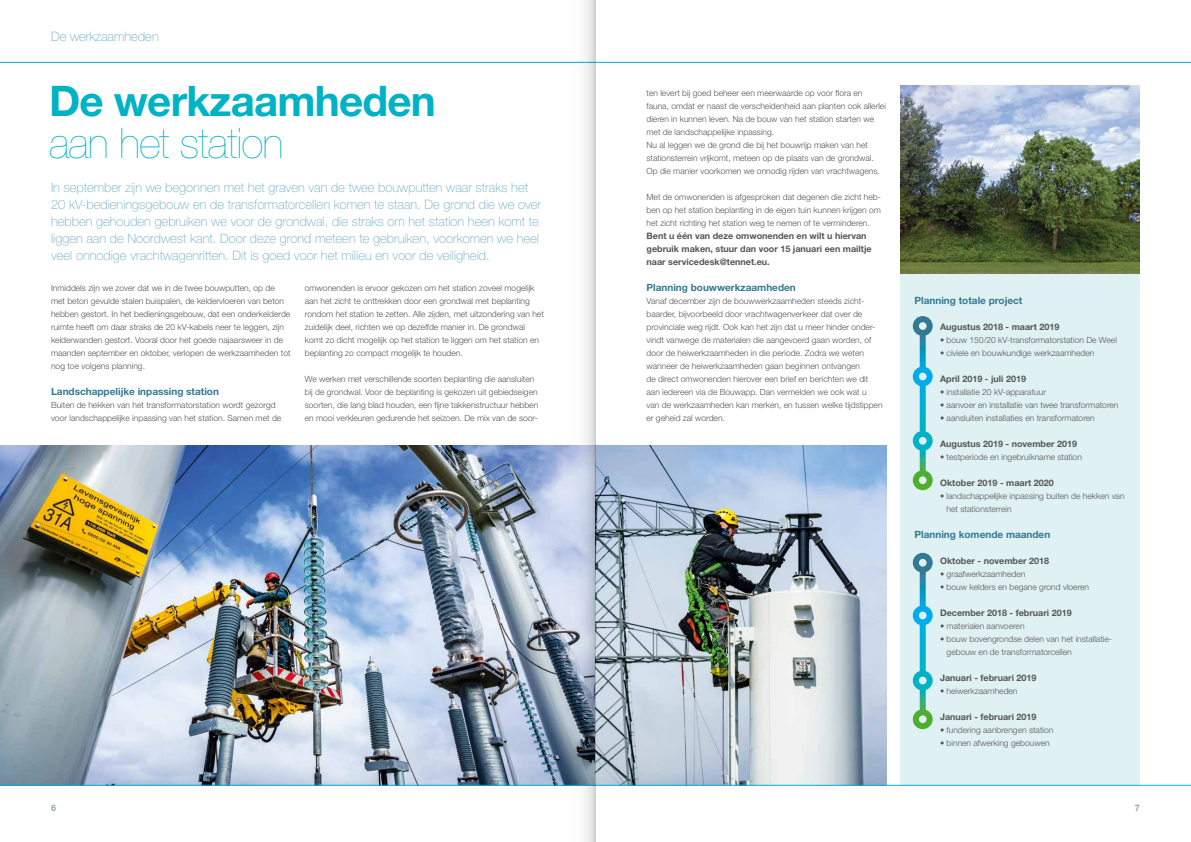
<style>
.page{position:relative;width:1191px;height:842px;background:#fff}
.page>*{position:absolute;margin:0;border:0;box-sizing:border-box;transform-origin:0 0}
.t1{font:700 42.2px "Helvetica Neue LT";letter-spacing:-.02em;color:#00b3c4}
.t2{font:200 42.2px "Helvetica Neue LT";letter-spacing:-.02em;color:#00b3c4}
.t3{font:100 13px/17px "Helvetica Neue LT";color:#69aac7}
.t4{font:700 10px "Helvetica Neue LT";color:#337993}
.t5{font:700 9px/13px "Helvetica Neue LT";color:#565655}
.t6{font:700 9px "Helvetica Neue LT";color:#94a6b0}
.t7{font:300 8.5px/13px "Helvetica Neue LT";color:#565655}
</style>
<div class="page">
<div style="left:900px;top:272px;width:240px;height:513px;background:#e0f1f4"></div>
<div style="left:912px;top:316px;width:20px;height:20px;border:6px solid #337993;border-radius:50%"></div>
<div style="left:912px;top:367px;width:20px;height:19px;border:6px solid #00ace9;border-radius:50%"></div>
<div style="left:912px;top:431px;width:20px;height:20px;border:6px solid #00b3c4;border-radius:50%"></div>
<div style="left:912px;top:470px;width:20px;height:20px;border:6px solid #50ae2f;border-radius:50%"></div>
<svg style="left:919px;top:334px;width:6px;height:35px"></svg>
<svg style="left:919px;top:382px;width:6px;height:49px"></svg>
<svg style="left:919px;top:449px;width:6px;height:24px"></svg>
<div style="left:912px;top:553px;width:20px;height:20px;border:6px solid #337993;border-radius:50%"></div>
<div style="left:912px;top:605px;width:20px;height:20px;border:6px solid #00ace9;border-radius:50%"></div>
<div style="left:912px;top:671px;width:20px;height:19px;border:6px solid #00b3c4;border-radius:50%"></div>
<div style="left:912px;top:709px;width:20px;height:20px;border:6px solid #50ae2f;border-radius:50%"></div>
<svg style="left:919px;top:571px;width:6px;height:37px"></svg>
<svg style="left:919px;top:623px;width:6px;height:52px"></svg>
<svg style="left:919px;top:688px;width:6px;height:25px"></svg>
<img style="left:0;top:445px;width:886px;height:340px">
<img style="left:900px;top:85px;width:240px;height:189px">
<hr style="left:595px;top:62px;width:596px;height:1px;background:#00ace9">
<hr style="left:0;top:62px;width:595px;height:1px;background:#00ace9">
<hr style="left:0;top:785px;width:595px;height:1px;background:#00ace9">
<hr style="left:595px;top:785px;width:596px;height:1px;background:#00ace9">
<svg style="left:553px;top:0;width:42px;height:842px"></svg>
<h2 class="t3" style="left:51px;top:28px;width:109px">De werkzaamheden</h2>
<h1 class="t1" style="left:49px;top:74px;width:388px">De werkzaamheden</h1>
<h1 class="t2" style="left:49px;top:118px;width:236px">aan het station</h1>
<p class="t3" style="left:51px;top:178px;width:491px">In september zijn we begonnen met het graven van de twee bouwputten waar straks het 20 kV-bedieningsgebouw en de transformatorcellen komen te staan. De grond die we over hebben gehouden gebruiken we voor de grondwal, die straks om het station heen komt te liggen aan de Noordwest kant. Door deze grond meteen te gebruiken, voorkomen we heel veel onnodige vrachtwagenritten. Dit is goed voor het milieu en voor de veiligheid.</p>
<p class="t7" style="left:51px;top:281px;width:241px">Inmiddels zijn we zover dat we in de twee bouwputten, op de met beton gevulde stalen buispalen, de keldervloeren van beton hebben gestort. In het bedieningsgebouw, dat een onderkelderde ruimte heeft om daar straks de 20 kV-kabels neer te leggen, zijn kelderwanden gestort. Vooral door het goede najaarsweer in de maanden september en oktober, verlopen de werkzaamheden tot nog toe volgens planning.</p>
<p class="t4" style="left:51px;top:385px;width:169px">Landschappelijke inpassing station</p>
<p class="t7" style="left:51px;top:398px;width:232px">Buiten de hekken van het transformatorstation wordt gezorgd voor landschappelijke inpassing van het station. Samen met de</p>
<p class="t7" style="left:305px;top:281px;width:240px">omwonenden is ervoor gekozen om het station zoveel mogelijk aan het zicht te onttrekken door een grondwal met beplanting rondom het station te zetten. Alle zijden, met uitzondering van het zuidelijk deel, richten we op dezelfde manier in. De grondwal komt zo dicht mogelijk op het station te liggen om het station en beplanting zo compact mogelijk te houden.</p>
<p class="t7" style="left:305px;top:372px;width:235px">We werken met verschillende soorten beplanting die aansluiten bij de grondwal. Voor de beplanting is gekozen uit gebiedseigen soorten, die lang blad houden, een fijne takkenstructuur hebben en mooi verkleuren gedurende het seizoen. De mix van de soor-</p>
<p class="t7" style="left:646px;top:86px;width:241px">ten levert bij goed beheer een meerwaarde op voor flora en fauna, omdat er naast de verscheidenheid aan planten ook allerlei dieren in kunnen leven. Na de bouw van het station starten we met de landschappelijke inpassing.<br>Nu al leggen we de grond die bij het bouwrijp maken van het stationsterrein vrijkomt, meteen op de plaats van de grondwal.<br>Op die manier voorkomen we onnodig rijden van vrachtwagens.</p>
<p class="t7" style="left:646px;top:190px;width:236px;text-align:justify">Met de omwonenden is afgesproken dat degenen die zicht heb&shy;ben op het station beplanting in de eigen tuin kunnen krijgen om het zicht richting het station weg te nemen of te verminderen.</p>
<p class="t5" style="left:646px;top:229px;width:227px">Bent u één van deze omwonenden en wilt u hiervan gebruik maken, stuur dan voor 15 januari een mailtje naar servicedesk@tennet.eu.</p>
<p class="t4" style="left:646px;top:281px;width:151px">Planning bouwwerkzaamheden</p>
<p class="t7" style="left:646px;top:294px;width:238px">Vanaf december zijn de bouwwerkzaamheden steeds zicht&shy;baarder, bijvoorbeeld door vrachtwagenverkeer dat over de provinciale weg rijdt. Ook kan het zijn dat u meer hinder onder&shy;vindt vanwege de materialen die aangevoerd gaan worden, of door de heiwerkzaamheden in die periode. Zodra we weten wanneer de heiwerkzaamheden gaan beginnen ontvangen<br>de direct omwonenden hierover een brief en berichten we dit aan iedereen via de Bouwapp. Dan vermelden we ook wat u<br>van de werkzaamheden kan merken, en tussen welke tijdstippen er geheid zal worden.</p>
<p class="t4" style="left:914px;top:294px;width:109px">Planning totale project</p>
<p class="t5" style="left:940px;top:320px;width:121px">Augustus 2018 - maart 2019</p>
<p class="t7" style="left:940px;top:333px;width:178px">• bouw 150/20 kV-transformatorstation De Weel</p>
<p class="t7" style="left:940px;top:346px;width:156px">• civiele en bouwkundige werkzaamheden</p>
<p class="t5" style="left:940px;top:372px;width:87px">April 2019 - juli 2019</p>
<p class="t7" style="left:940px;top:385px;width:107px">• installatie 20 kV-apparatuur</p>
<p class="t7" style="left:940px;top:398px;width:180px">• aanvoer en installatie van twee transformatoren</p>
<p class="t7" style="left:940px;top:411px;width:156px">• aansluiten installaties en transformatoren</p>
<p class="t5" style="left:940px;top:437px;width:139px">Augustus 2019 - november 2019</p>
<p class="t7" style="left:940px;top:450px;width:143px">• testperiode en ingebruikname station</p>
<p class="t5" style="left:940px;top:476px;width:115px">Oktober 2019 - maart 2020</p>
<p class="t7" style="left:946px;top:489px;width:179px;text-indent:-7px">• landschappelijke inpassing buiten de hekken van het stationsterrein</p>
<p class="t4" style="left:914px;top:528px;width:137px">Planning komende maanden</p>
<p class="t5" style="left:940px;top:554px;width:111px">Oktober - november 2018</p>
<p class="t7" style="left:940px;top:567px;width:87px">• graafwerkzaamheden</p>
<p class="t7" style="left:940px;top:580px;width:151px">• bouw kelders en begane grond vloeren</p>
<p class="t5" style="left:940px;top:606px;width:133px">December 2018 - februari 2019</p>
<p class="t7" style="left:940px;top:619px;width:86px">• materialen aanvoeren</p>
<p class="t7" style="left:946px;top:632px;width:167px;text-indent:-7px">• bouw bovengrondse delen van het installatie&shy;gebouw en de transformatorcellen</p>
<p class="t5" style="left:940px;top:671px;width:98px">Januari - februari 2019</p>
<p class="t7" style="left:940px;top:684px;width:79px">• heiwerkzaamheden</p>
<p class="t5" style="left:940px;top:710px;width:98px">Januari - februari 2019</p>
<p class="t7" style="left:940px;top:723px;width:115px">• fundering aanbrengen station</p>
<p class="t7" style="left:940px;top:736px;width:111px">• binnen afwerking gebouwen</p>
<p class="t6" style="left:51px;top:802px;width:7px">6</p>
<p class="t6" style="left:1135px;top:802px;width:7px">7</p>
</div>
